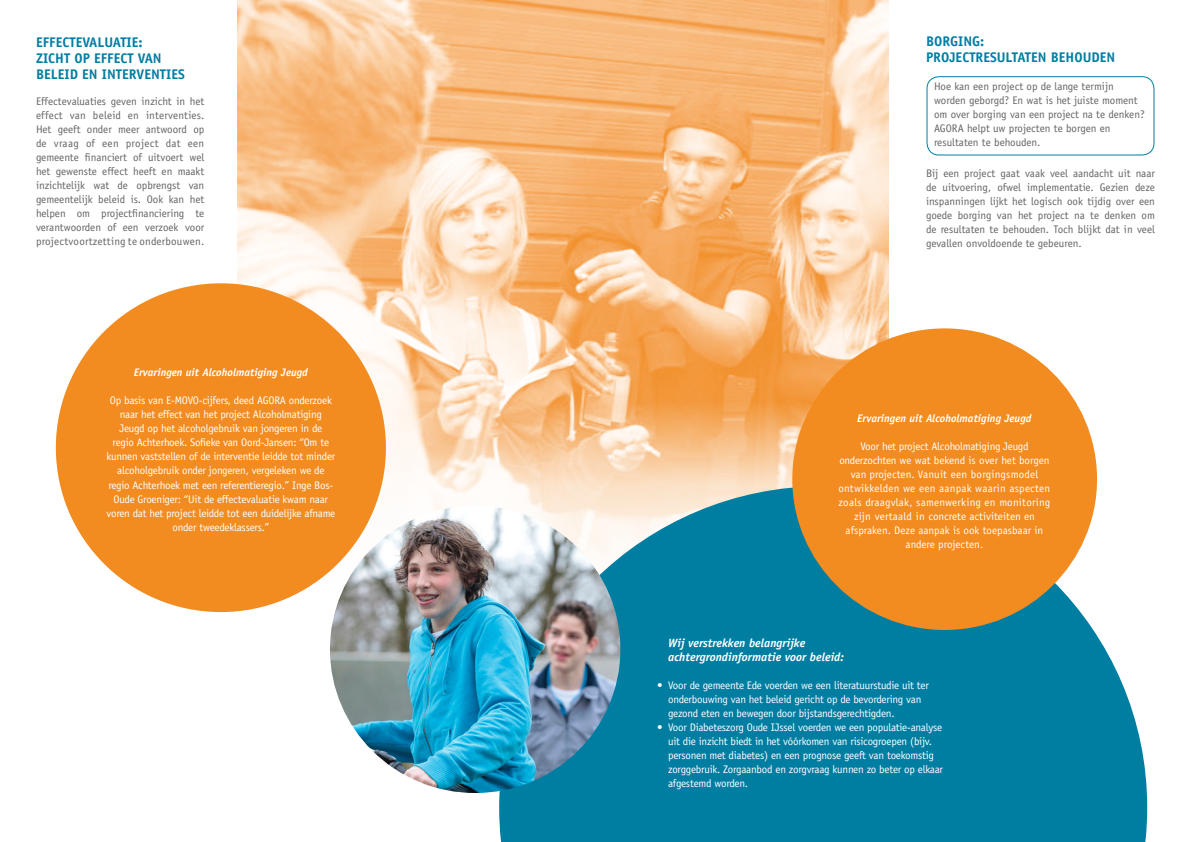
<style>
.page{position:relative;width:1191px;height:842px;background:#fff}
.page>*{position:absolute;margin:0;border:0;box-sizing:border-box;transform-origin:0 0}
.t1{font:700 14px/16px "Officina Sans Std";color:#007ea2}
.t2{font:italic 700 12px "Officina Sans Std";color:#fff}
.t3{font:11px/14px "Officina Sans Std";letter-spacing:-.02em;color:#fff}
.t4{font:11px/14px "Officina Sans Std";color:#646362;text-align:justify}
.t5{font:11px/14px "Officina Sans Std";color:#fff;text-align:center}
.t6{font:italic 700 11px "Officina Sans Std";color:#fff}
</style>
<div class="page">
<img style="left:237px;top:0;width:651px;height:385px">
<svg style="left:217px;top:385px;width:608px;height:228px"></svg>
<svg style="left:499px;top:486px;width:648px;height:356px;background:#1f8cab"></svg>
<div style="left:792px;top:328px;width:305px;height:302px;background:#f28b20;border-radius:50%"></div>
<div style="left:56px;top:283px;width:330px;height:329px;background:#f28b20;border-radius:50%"></div>
<img style="left:330px;top:506px;width:290px;height:287px">
<div style="left:926px;top:76px;width:228px;height:79px;border:1px solid #007ea2;border-radius:12px"></div>
<p class="t1" style="left:36px;top:34px;width:108px">EFFECTEVALUATIE:</p>
<p class="t1" style="left:36px;top:50px;width:150px">ZICHT OP EFFECT VAN<br>BELEID EN INTERVENTIES</p>
<p class="t4" style="left:36px;top:94px;width:170px">Effectevaluaties geven inzicht in het effect van beleid en interventies.<br>Het geeft onder meer antwoord op de vraag of een project dat een gemeente financiert of uitvoert wel het gewenste effect heeft en maakt inzichtelijk wat de opbrengst van gemeentelijk beleid is. Ook kan het helpen om projectfinanciering te verantwoorden of een verzoek voor projectvoortzetting te onderbouwen.</p>
<p class="t6" style="left:134px;top:366px;width:176px">Ervaringen uit Alcoholmatiging Jeugd</p>
<p class="t3" style="left:106px;top:394px;width:230px;text-align:center">Op basis van E-MOVO-cijfers, deed AGORA onderzoek naar het effect van het project Alcoholmatiging Jeugd op het alcoholgebruik van jongeren in de<br>regio Achterhoek. Sofieke van Oord-Jansen: “Om te kunnen vaststellen of de interventie leidde tot minder alcoholgebruik onder jongeren, vergeleken we de regio Achterhoek met een referentieregio.” Inge Bos-Oude Groeniger: “Uit de effectevaluatie kwam naar voren dat het project leidde tot een duidelijke afname onder tweedeklassers.”</p>
<p class="t1" style="left:926px;top:33px;width:60px">BORGING:</p>
<p class="t1" style="left:926px;top:49px;width:191px">PROJECTRESULTATEN BEHOUDEN</p>
<p class="t4" style="left:934px;top:79px;width:181px">Hoe kan een project op de lange termijn</p>
<p class="t4" style="left:934px;top:93px;width:205px">worden geborgd? En wat is het juiste moment</p>
<p class="t4" style="left:934px;top:107px;width:212px;text-align:left">om over borging van een project na te denken?<br>AGORA helpt uw projecten te borgen en resultaten te behouden.</p>
<p class="t4" style="left:926px;top:166px;width:230px">Bij een project gaat vaak veel aandacht uit naar de uitvoering, ofwel implementatie. Gezien deze inspanningen lijkt het logisch ook tijdig over een goede borging van het project na te denken om de resultaten te behouden. Toch blijkt dat in veel gevallen onvoldoende te gebeuren.</p>
<p class="t6" style="left:857px;top:412px;width:176px">Ervaringen uit Alcoholmatiging Jeugd</p>
<p class="t5" style="left:838px;top:439px;width:213px">Voor het project Alcoholmatiging Jeugd onderzochten we wat bekend is over het borgen van projecten. Vanuit een borgingsmodel ontwikkelden we een aanpak waarin aspecten zoals draagvlak, samenwerking en monitoring zijn vertaald in concrete activiteiten en afspraken. Deze aanpak is ook toepasbaar in andere projecten.</p>
<p class="t2" style="left:668px;top:635px;width:139px">Wij verstrekken belangrijke</p>
<p class="t2" style="left:668px;top:649px;width:177px">achtergrondinformatie voor beleid:</p>
<p class="t3" style="left:657px;top:678px;width:273px">• Voor de gemeente Ede voerden we een literatuurstudie uit ter</p>
<p class="t3" style="left:668px;top:692px;width:255px">onderbouwing van het beleid gericht op de bevordering van</p>
<p class="t3" style="left:668px;top:706px;width:228px">gezond eten en bewegen door bijstandsgerechtigden.</p>
<p class="t3" style="left:657px;top:720px;width:287px">• Voor Diabeteszorg Oude IJssel voerden we een populatie-analyse</p>
<p class="t3" style="left:668px;top:734px;width:276px">uit die inzicht biedt in het vóórkomen van risicogroepen (bijv. personen met diabetes) en een prognose geeft van toekomstig zorggebruik. Zorgaanbod en zorgvraag kunnen zo beter op elkaar afgestemd worden.</p>
</div>
